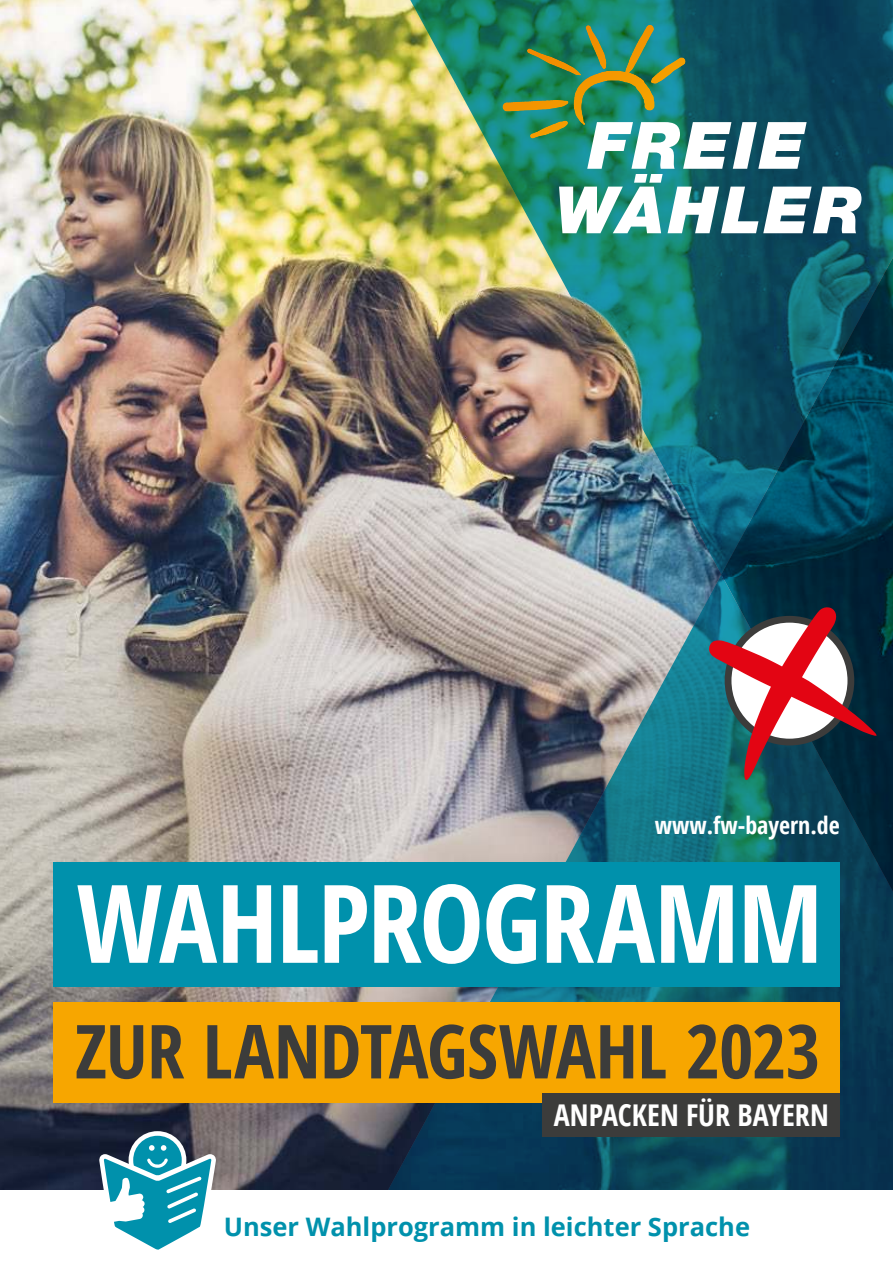
<style>
.page{position:relative;width:893px;height:1263px;background:#fff}
.page>*{position:absolute;margin:0;border:0;box-sizing:border-box;transform-origin:0 0}
.t1{font:700 condensed 108.6px "Open Sans";letter-spacing:-.015em;color:#fff}
.t2{font:700 condensed 74.55px "Open Sans";letter-spacing:-.01em;color:#3c3c3b}
.t3{font:700 condensed 30px "Open Sans";color:#fff}
.t4{font:700 25.5px "Open Sans";color:#0091ac}
.t5{font:700 condensed 24px "Open Sans";color:#fff}
</style>
<div class="page">
<img style="left:0;top:0;width:295px;height:1190px">
<img style="left:295px;top:0;width:426px;height:574px">
<svg style="left:295px;top:574px;width:426px;height:616px;background:#788a92"></svg>
<svg style="left:721px;top:0;width:172px;height:1190px;background:#084559"></svg>
<img style="left:573px;top:25px;width:76px;height:97px">
<svg style="left:559px;top:122px;width:302px;height:111px"></svg>
<svg style="left:708px;top:607px;width:169px;height:173px"></svg>
<div style="left:53px;top:1002px;width:787px;height:100px;background:#f7a600"></div>
<div style="left:53px;top:862px;width:787px;height:124px;background:#0091ac"></div>
<div style="left:543px;top:1093px;width:297px;height:44px;background:#3c3c3b"></div>
<svg style="left:99px;top:1131px;width:117px;height:119px"></svg>
<img style="left:401px;top:265px;width:262px;height:305px">
<p class="t5" style="left:655px;top:815px;width:187px">www.fw-bayern.de</p>
<h1 class="t1" style="left:76px;top:880px;width:748px">WAHLPROGRAMM</h1>
<h2 class="t2" style="left:75px;top:1021px;width:747px">ZUR LANDTAGSWAHL 2023</h2>
<p class="t3" style="left:554px;top:1103px;width:277px">ANPACKEN FÜR BAYERN</p>
<p class="t4" style="left:224px;top:1216px;width:528px">Unser Wahlprogramm in leichter Sprache</p>
</div>
